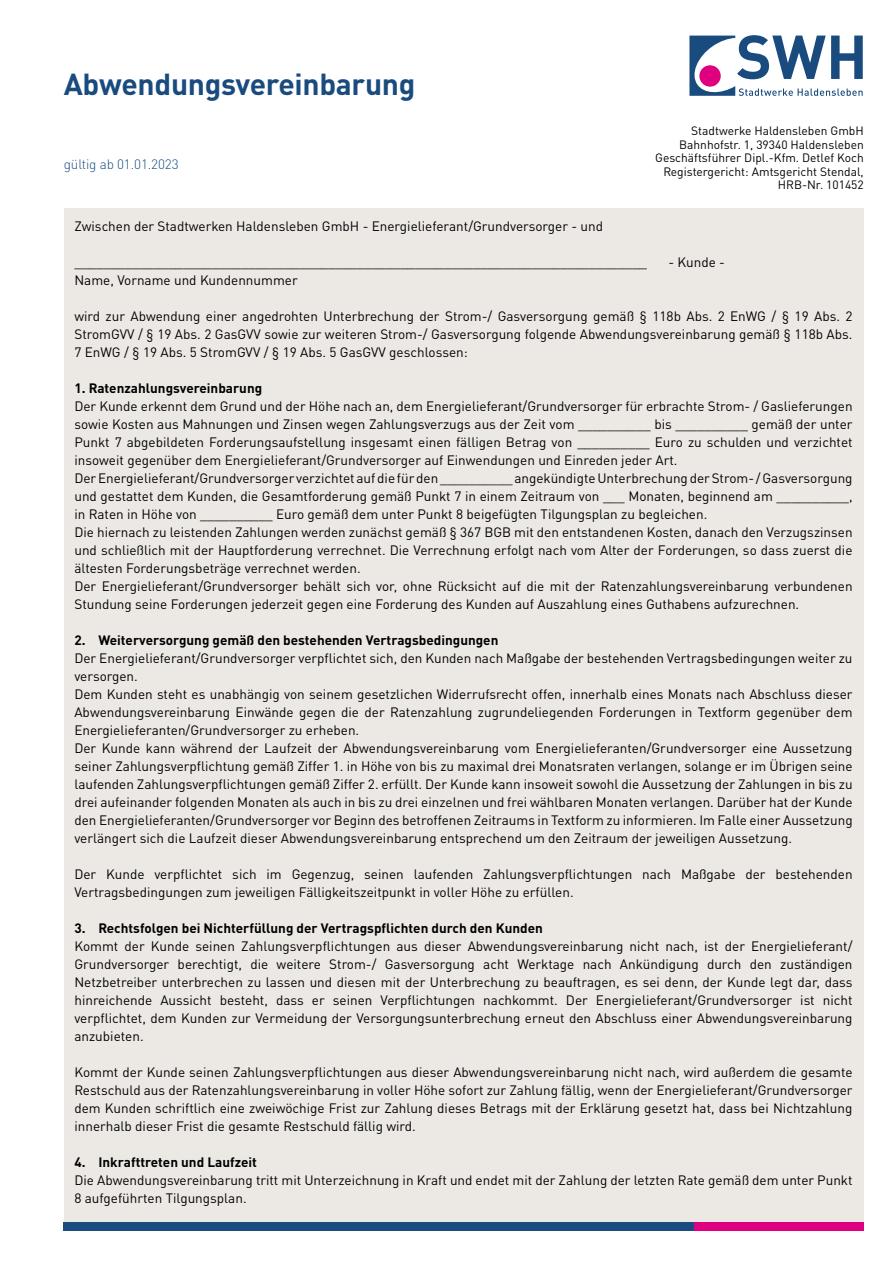
<style>
.page{position:relative;width:893px;height:1263px;background:#fff}
.page>*{position:absolute;margin:0;border:0;box-sizing:border-box;transform-origin:0 0}
.t1{font:700 30px "DIN Pro";letter-spacing:-.01em;color:#1a4b7e}
.t2{font:13.5px/18px "DIN Pro";color:#000}
.t3{font:700 13.5px "DIN Pro";color:#000}
.t4{font:300 13.5px "DIN Pro";letter-spacing:-.01em;color:#1a4b7e}
.t5{font:12px/13.5px "DIN Pro";color:#000;text-align:right}
</style>
<div class="page">
<div style="left:64px;top:208px;width:799px;height:1019px;background:#ece9e5"></div>
<svg style="left:689px;top:35px;width:174px;height:61px"></svg>
<div style="left:699px;top:65px;width:22px;height:22px;background:#de007e;border-radius:50%"></div>
<div style="left:64px;top:1222px;width:630px;height:9px;background:#1a4b7e"></div>
<div style="left:694px;top:1222px;width:169px;height:9px;background:#de007e"></div>
<h1 class="t1" style="left:64px;top:61px;width:353px">Abwendungsvereinbarung</h1>
<p class="t4" style="left:64px;top:154px;width:116px">gültig ab 01.01.2023</p>
<p class="t5" style="left:655px;top:123px;width:210px">Stadtwerke Haldensleben GmbH<br>Bahnhofstr. 1, 39340 Haldensleben<br>Geschäftsführer Dipl.-Kfm. Detlef Koch<br>Registergericht: Amtsgericht Stendal,<br>HRB-Nr. 101452</p>
<p class="t2" style="left:74px;top:217px;width:530px">Zwischen der Stadtwerken Haldensleben GmbH - Energielieferant/Grundversorger - und</p>
<p class="t2" style="left:74px;top:253px;width:574px">_______________________________________________________________________________</p>
<p class="t2" style="left:668px;top:253px;width:58px">- Kunde -</p>
<p class="t2" style="left:74px;top:271px;width:225px">Name, Vorname und Kundennummer</p>
<p class="t2" style="left:74px;top:307px;width:780px;text-align:justify">wird zur Abwendung einer angedrohten Unterbrechung der Strom-/ Gasversorgung gemäß § 118b Abs. 2 EnWG / § 19 Abs. 2<br>StromGVV / § 19 Abs. 2 GasGVV sowie zur weiteren Strom-/ Gasversorgung folgende Abwendungsvereinbarung gemäß § 118b Abs.<br>7 EnWG / § 19 Abs. 5 StromGVV / § 19 Abs. 5 GasGVV geschlossen:</p>
<p class="t3" style="left:74px;top:378px;width:189px">1. Ratenzahlungsvereinbarung</p>
<p class="t2" style="left:74px;top:397px;width:780px">Der Kunde erkennt dem Grund und der Höhe nach an, dem Energielieferant/Grundversorger für erbrachte Strom- / Gaslieferungen sowie Kosten aus Mahnungen und Zinsen wegen Zahlungsverzugs aus der Zeit vom __________ bis __________ gemäß der unter Punkt 7 abgebildeten Forderungsaufstellung insgesamt einen fälligen Betrag von __________ Euro zu schulden und verzichtet insoweit gegenüber dem Energielieferant/Grundversorger auf Einwendungen und Einreden jeder Art.<br>Der Energielieferant/Grundversorger verzichtet auf die für den __________ angekündigte Unterbrechung der Strom- / Gasversorgung und gestattet dem Kunden, die Gesamtforderung gemäß Punkt 7 in einem Zeitraum von ___ Monaten, beginnend am __________, in Raten in Höhe von __________ Euro gemäß dem unter Punkt 8 beigefügten Tilgungsplan zu begleichen.<br>Die hiernach zu leistenden Zahlungen werden zunächst gemäß § 367 BGB mit den entstandenen Kosten, danach den Verzugszinsen und schließlich mit der Hauptforderung verrechnet. Die Verrechnung erfolgt nach vom Alter der Forderungen, so dass zuerst die ältesten Forderungsbeträge verrechnet werden.<br>Der Energielieferant/Grundversorger behält sich vor, ohne Rücksicht auf die mit der Ratenzahlungsvereinbarung verbundenen Stundung seine Forderungen jederzeit gegen eine Forderung des Kunden auf Auszahlung eines Guthabens aufzurechnen.</p>
<p class="t3" style="left:74px;top:630px;width:425px">2. Weiterversorgung gemäß den bestehenden Vertragsbedingungen</p>
<p class="t2" style="left:74px;top:649px;width:780px">Der Energielieferant/Grundversorger verpflichtet sich, den Kunden nach Maßgabe der bestehenden Vertragsbedingungen weiter zu versorgen.<br>Dem Kunden steht es unabhängig von seinem gesetzlichen Widerrufsrecht offen, innerhalb eines Monats nach Abschluss dieser Abwendungsvereinbarung Einwände gegen die der Ratenzahlung zugrundeliegenden Forderungen in Textform gegenüber dem Energielieferanten/Grundversorger zu erheben.<br>Der Kunde kann während der Laufzeit der Abwendungsvereinbarung vom Energielieferanten/Grundversorger eine Aussetzung seiner Zahlungsverpflichtung gemäß Ziffer 1. in Höhe von bis zu maximal drei Monatsraten verlangen, solange er im Übrigen seine laufenden Zahlungsverpflichtungen gemäß Ziffer 2. erfüllt. Der Kunde kann insoweit sowohl die Aussetzung der Zahlungen in bis zu drei aufeinander folgenden Monaten als auch in bis zu drei einzelnen und frei wählbaren Monaten verlangen. Darüber hat der Kunde den Energielieferanten/Grundversorger vor Beginn des betroffenen Zeitraums in Textform zu informieren. Im Falle einer Aussetzung verlängert sich die Laufzeit dieser Abwendungsvereinbarung entsprechend um den Zeitraum der jeweiligen Aussetzung.</p>
<p class="t2" style="left:74px;top:865px;width:780px">Der Kunde verpflichtet sich im Gegenzug, seinen laufenden Zahlungsverpflichtungen nach Maßgabe der bestehenden<br>Vertragsbedingungen zum jeweiligen Fälligkeitszeitpunkt in voller Höhe zu erfüllen.</p>
<p class="t3" style="left:74px;top:918px;width:470px">3. Rechtsfolgen bei Nichterfüllung der Vertragspflichten durch den Kunden</p>
<p class="t2" style="left:74px;top:937px;width:780px;text-align:justify">Kommt der Kunde seinen Zahlungsverpflichtungen aus dieser Abwendungsvereinbarung nicht nach, ist der Energielieferant/ Grundversorger berechtigt, die weitere Strom-/ Gasversorgung acht Werktage nach Ankündigung durch den zuständigen Netzbetreiber unterbrechen zu lassen und diesen mit der Unterbrechung zu beauftragen, es sei denn, der Kunde legt dar, dass hinreichende Aussicht besteht, dass er seinen Verpflichtungen nachkommt. Der Energielieferant/Grundversorger ist nicht verpflichtet, dem Kunden zur Vermeidung der Versorgungsunterbrechung erneut den Abschluss einer Abwendungsvereinbarung anzubieten.</p>
<p class="t2" style="left:74px;top:1063px;width:780px;text-align:justify">Kommt der Kunde seinen Zahlungsverpflichtungen aus dieser Abwendungsvereinbarung nicht nach, wird außerdem die gesamte Restschuld aus der Ratenzahlungsvereinbarung in voller Höhe sofort zur Zahlung fällig, wenn der Energielieferant/Grundversorger dem Kunden schriftlich eine zweiwöchige Frist zur Zahlung dieses Betrags mit der Erklärung gesetzt hat, dass bei Nichtzahlung innerhalb dieser Frist die gesamte Restschuld fällig wird.</p>
<p class="t3" style="left:74px;top:1152px;width:184px">4. Inkrafttreten und Laufzeit</p>
<p class="t2" style="left:74px;top:1171px;width:780px">Die Abwendungsvereinbarung tritt mit Unterzeichnung in Kraft und endet mit der Zahlung der letzten Rate gemäß dem unter Punkt<br>8 aufgeführten Tilgungsplan.</p>
</div>
